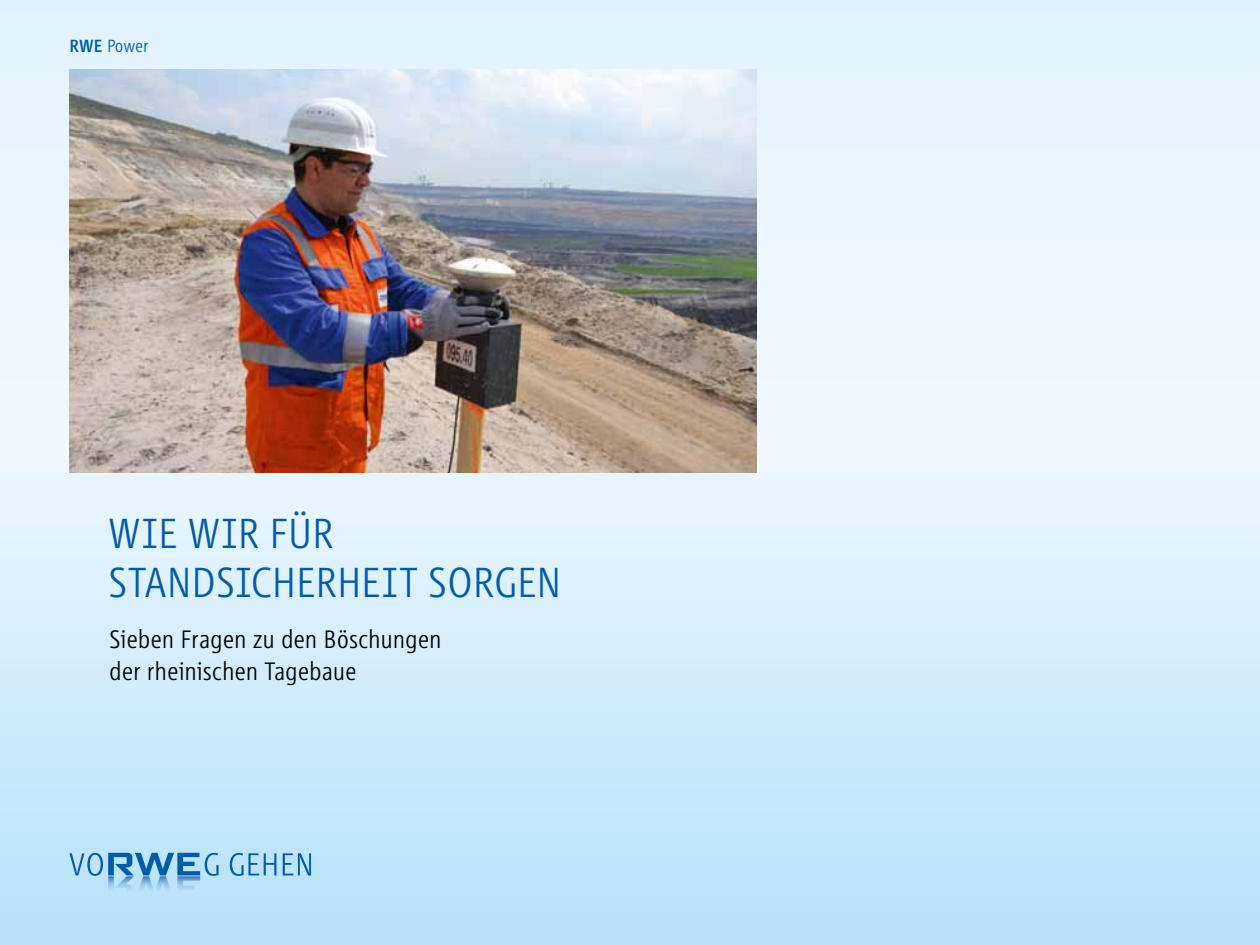
<style>
.page{position:relative;width:1260px;height:945px;background:#fff}
.page>*{position:absolute;margin:0;border:0;box-sizing:border-box;transform-origin:0 0}
.t1{font:300 condensed 43.75px/49px "RWE Corporate";color:#005ca9}
.t2{font:300 condensed 26.25px/31.5px "RWE Corporate";letter-spacing:-.005em;color:#000}
.t3{font:300 condensed 18.38px "RWE Corporate";color:#005ca9}
.s1{font-weight:500}
</style>
<div class="page">
<div style="left:0;top:473px;width:1260px;height:472px;background:linear-gradient(to bottom,#e9f6fe,#b5e1f9)"></div>
<div style="left:0;top:0;width:1260px;height:472px;background:#eaf6fe"></div>
<img style="left:69px;top:69px;width:688px;height:403px">
<svg style="left:230px;top:853px;width:46px;height:23px"></svg>
<svg style="left:283px;top:853px;width:28px;height:22px"></svg>
<svg style="left:69px;top:853px;width:150px;height:46px;background:#8fc3e6"></svg>
<p class="t3" style="left:69px;top:36px;width:80px"><span class="s1">RWE</span> Power</p>
<h1 class="t1" style="left:108px;top:509px;width:455px">Wie wir für<br>Standsicherheit sorgen</h1>
<p class="t2" style="left:109px;top:624px;width:334px">Sieben Fragen zu den Böschungen der rheinischen Tagebaue</p>
</div>
